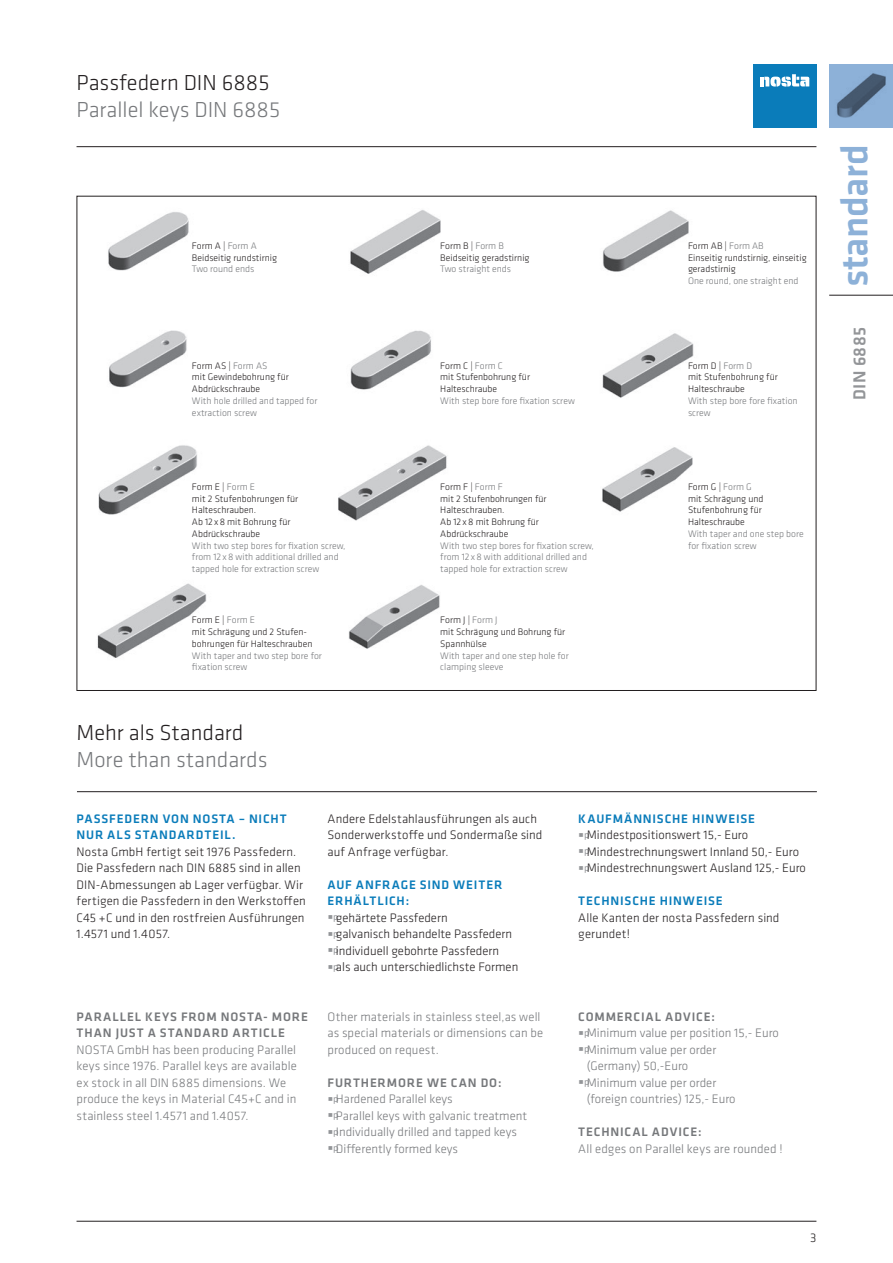
<style>
.page{position:relative;width:893px;height:1263px;background:#fff}
.page>*{position:absolute;margin:0;border:0;box-sizing:border-box;transform-origin:0 0}
.t1{font:500 39px "Klavika Basic";letter-spacing:-.01em;color:#8db1d8}
.t2{font:300 22.5px "Klavika Basic";color:#76787b}
.t3{font:300 22.5px "Klavika Basic";color:#231f20}
.t4{font:500 18px "Klavika Basic";letter-spacing:.02em;color:#939598}
.t5{font:300 12.9px "Klavika Basic";color:#231f20}
.t6{font:300 12.75px/16.5px "Klavika Basic";letter-spacing:.005em;color:#231f20}
.t7{font:300 12.75px/16.5px "Klavika Basic";color:#76787b}
.t8{font:500 12.75px/16.5px "Klavika Basic";letter-spacing:.065em;color:#0a7cba}
.t9{font:500 12.75px/16.5px "Klavika Basic";letter-spacing:.07em;color:#76787b}
.t10{font:300 9.75px/11.7px "Klavika Basic";color:#231f20}
.t11{font:300 9.75px/11.7px "Klavika Basic";color:#76787b}
.s1{color:#76787b}
</style>
<div class="page">
<hr style="left:77px;top:146px;width:739px;height:1px;background:#231f20">
<hr style="left:77px;top:1221px;width:739px;height:1px;background:#231f20">
<div style="left:753px;top:64px;width:63px;height:64px;background:#0a7cba"></div>
<svg style="left:760px;top:74px;width:49px;height:13px"></svg>
<hr style="left:829px;top:295px;width:64px;height:1px;background:#231f20">
<div style="left:829px;top:64px;width:64px;height:64px;background:#8db1d8"></div>
<img style="left:76px;top:418px;width:371px;height:117px">
<img style="left:602px;top:447px;width:91px;height:65px">
<img style="left:76px;top:195px;width:684px;height:96px">
<img style="left:76px;top:291px;width:355px;height:127px">
<img style="left:602px;top:333px;width:92px;height:65px">
<img style="left:76px;top:547px;width:364px;height:127px">
<img style="left:837px;top:73px;width:49px;height:44px">
<hr style="left:77px;top:791px;width:740px;height:1px;background:#231f20">
<h2 class="t3" style="left:77px;top:69px;width:194px">Passfedern DIN 6885</h2>
<h2 class="t2" style="left:77px;top:96px;width:205px">Parallel keys DIN 6885</h2>
<p class="t10" style="left:192px;top:240px;width:87px">Form A | <span class="s1">Form A<br></span>Beidseitig rundstirnig</p>
<p class="t11" style="left:192px;top:263px;width:64px">Two round ends</p>
<p class="t10" style="left:192px;top:360px;width:98px">Form AS | <span class="s1">Form AS<br></span>mit Gewindebohrung für<br>Abdrückschraube</p>
<p class="t11" style="left:192px;top:395px;width:127px">With hole drilled and tapped for extraction screw</p>
<p class="t10" style="left:192px;top:481px;width:108px">Form E | <span class="s1">Form E<br></span>mit 2 Stufenbohrungen für<br>Halteschrauben.<br>Ab 12 x8 mit Bohrung für<br>Abdrückschraube</p>
<p class="t11" style="left:192px;top:539px;width:155px">With two step bores for fixation screw, from 12 x8 with additional drilled and tapped hole for extraction screw</p>
<p class="t10" style="left:192px;top:614px;width:122px">Form E | <span class="s1">Form E<br></span>mit Schrägung und 2 Stufen&shy;bohrungen für Halteschrauben</p>
<p class="t11" style="left:192px;top:649px;width:131px">With taper and two step bore for fixation screw</p>
<h2 class="t3" style="left:77px;top:719px;width:168px">Mehr als Standard</h2>
<h2 class="t2" style="left:77px;top:746px;width:192px">More than standards</h2>
<p class="t10" style="left:440px;top:240px;width:91px">Form B | <span class="s1">Form B<br></span>Beidseitig geradstirnig</p>
<p class="t11" style="left:440px;top:263px;width:72px">Two straight ends</p>
<p class="t10" style="left:440px;top:360px;width:91px">Form C | <span class="s1">Form C<br></span>mit Stufenbohrung für<br>Halteschraube</p>
<p class="t11" style="left:440px;top:395px;width:136px">With step bore fore fixation screw</p>
<p class="t10" style="left:440px;top:481px;width:108px">Form F | <span class="s1">Form F<br></span>mit 2 Stufenbohrungen für<br>Halteschrauben.<br>Ab 12 x8 mit Bohrung für<br>Abdrückschraube</p>
<p class="t11" style="left:440px;top:539px;width:155px">With two step bores for fixation screw, from 12 x8 with additional drilled and tapped hole for extraction screw</p>
<p class="t10" style="left:440px;top:614px;width:126px">Form J | <span class="s1">Form J<br></span>mit Schrägung und Bohrung für<br>Spannhülse</p>
<p class="t11" style="left:440px;top:649px;width:130px">With taper and one step hole for clamping sleeve</p>
<p class="t10" style="left:688px;top:240px;width:120px">Form AB | <span class="s1">Form AB<br></span>Einseitig rundstirnig, einseitig geradstirnig</p>
<p class="t11" style="left:688px;top:275px;width:112px">One round, one straight end</p>
<p class="t10" style="left:688px;top:360px;width:91px">Form D | <span class="s1">Form D<br></span>mit Stufenbohrung für<br>Halteschraube</p>
<p class="t11" style="left:688px;top:395px;width:111px">With step bore fore fixation screw</p>
<p class="t10" style="left:688px;top:481px;width:77px">Form G | <span class="s1">Form G </span>mit Schrägung und<br>Stufenbohrung für<br>Halteschraube</p>
<p class="t11" style="left:688px;top:528px;width:117px">With taper and one step bore for fixation screw</p>
<h3 class="t8" style="left:77px;top:810px;width:212px">PASSFEDERN VON NOSTA – NICHT<br>NUR ALS STANDARDTEIL.</h3>
<h3 class="t6" style="left:77px;top:843px;width:231px">Nosta GmbH fertigt seit 1976 Passfedern.<br>Die Passfedern nach DIN 6885 sind in allen DIN-Abmessungen ab Lager verfügbar. Wir fertigen die Passfedern in den Werkstoffen C45 +C und in den rostfreien Ausführungen 1.4571 und 1.4057.</h3>
<h3 class="t9" style="left:77px;top:1008px;width:233px">PARALLEL KEYS FROM NOSTA- MORE<br>THAN JUST A STANDARD ARTICLE</h3>
<h3 class="t7" style="left:77px;top:1041px;width:222px">NOSTA GmbH has been producing Parallel keys since 1976. Parallel keys are available ex stock in all DIN 6885 dimensions. We produce the keys in Material C45+C and in stainless steel 1.4571 and 1.4057.</h3>
<h3 class="t6" style="left:327px;top:810px;width:217px">Andere Edelstahlausführungen als auch<br>Sonderwerkstoffe und Sondermaße sind auf Anfrage verfügbar.</h3>
<h3 class="t8" style="left:327px;top:876px;width:176px">AUF ANFRAGE SIND WEITER<br>ERHÄLTLICH:</h3>
<h3 class="t6" style="left:336px;top:909px;width:184px">gehärtete Passfedern<br>galvanisch behandelte Passfedern individuell gebohrte Passfedern<br>als auch unterschiedlichste Formen</h3>
<h3 class="t7" style="left:327px;top:1008px;width:217px">Other materials in stainless steel,as well as special materials or dimensions can be produced on request.</h3>
<h3 class="t9" style="left:327px;top:1074px;width:176px">FURTHERMORE WE CAN DO:</h3>
<h3 class="t7" style="left:336px;top:1091px;width:193px">Hardened Parallel keys<br>Parallel keys with galvanic treatment<br>Individually drilled and tapped keys<br>Differently formed keys</h3>
<h3 class="t8" style="left:578px;top:810px;width:178px">KAUFMÄNNISCHE HINWEISE</h3>
<h3 class="t6" style="left:587px;top:827px;width:221px">Mindestpositionswert 15,- Euro<br>Mindestrechnungswert Innland 50,- Euro<br>Mindestrechnungswert Ausland 125,- Euro</h3>
<h3 class="t8" style="left:578px;top:892px;width:146px">TECHNISCHE HINWEISE</h3>
<h3 class="t6" style="left:578px;top:909px;width:203px">Alle Kanten der nosta Passfedern sind gerundet!</h3>
<h3 class="t9" style="left:578px;top:1008px;width:138px">COMMERCIAL ADVICE:</h3>
<h3 class="t7" style="left:587px;top:1025px;width:194px">Minimum value per position 15,- Euro<br>Minimum value per order<br>(Germany) 50,-Euro<br>Minimum value per order<br>(foreign countries) 125,- Euro</h3>
<h3 class="t9" style="left:578px;top:1123px;width:125px">TECHNICAL ADVICE:</h3>
<h3 class="t7" style="left:578px;top:1140px;width:206px">All edges on Parallel keys are rounded !</h3>
<h1 class="t1" style="left:828px;top:287px;width:144px;rotate:-90deg">standard</h1>
<h3 class="t4" style="left:847px;top:400px;width:74px;rotate:-90deg">DIN 6885</h3>
<h3 class="t5" style="left:810px;top:1230px;width:8px">3</h3>
</div>
